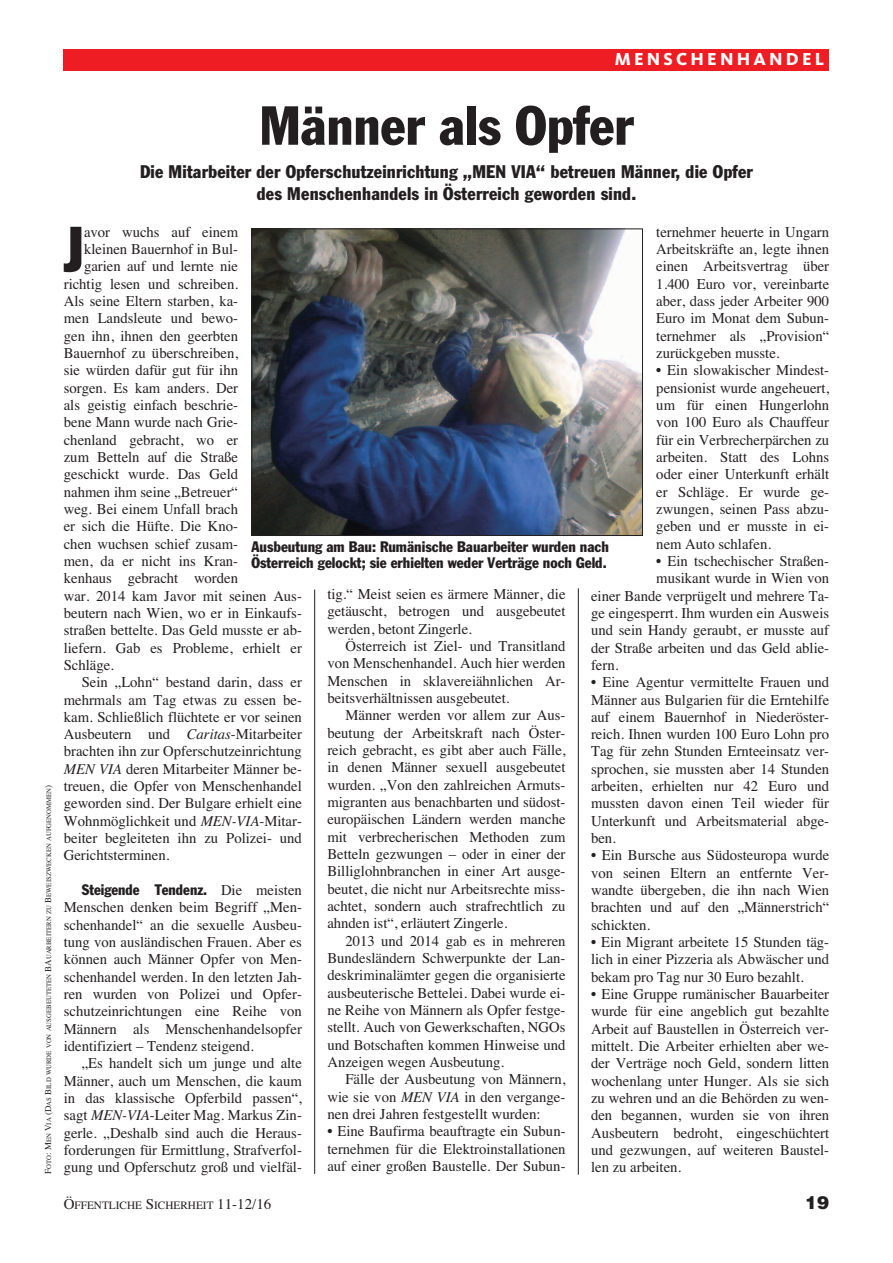
<style>
.page{position:relative;width:893px;height:1263px;background:#fff}
.page>*{position:absolute;margin:0;border:0;box-sizing:border-box;transform-origin:0 0}
.t1{font:condensed 62.55px "Franklin Gothic";color:#231f20}
.t2{font:condensed 54px "Franklin Gothic";color:#231f20}
.t3{font:condensed 18px/21.6px "Franklin Gothic";letter-spacing:.01em;color:#231f20;text-align:center}
.t4{font:800 18px "Kievit";letter-spacing:.175em;color:#fff}
.t5{font:900 18px "Helvetica";color:#231f20}
.t6{font:15px/17.2px "Times";color:#231f20;text-align:justify}
.t7{font:condensed 15px/15.8px "Franklin Gothic";color:#231f20}
.t8{font:11.25px "Times";color:#231f20}
.t9{font:6.75px "Times";color:#231f20}
.s1{font-size:9px}
.s2{font-style:italic}
.s3{font-family:"Times";font-stretch:normal}
.s4{font-size:15px}
</style>
<div class="page">
<hr style="left:314px;top:590px;width:1px;height:584px;background:#231f20">
<div style="left:64px;top:49px;width:765px;height:21px;background:#ee1d23"></div>
<hr style="left:578px;top:588px;width:1px;height:586px;background:#231f20">
<img style="left:254px;top:231px;width:387px;height:303px">
<div style="left:252px;top:229px;width:391px;height:307px;border:1px solid #231f20"></div>
<p class="t4" style="left:615px;top:53px;width:211px">MENSCHENHANDEL</p>
<p class="t9" style="left:45px;top:1174px;width:390px;rotate:-90deg"><span class="s1">F</span>OTO<span class="s1">: M</span>EN <span class="s1">V</span>IA <span class="s1">(D</span>AS <span class="s1">B</span>ILD WURDE VON AUSGEBEUTETEN <span class="s1">BA</span>UARBEITERN ZU <span class="s1">B</span>EWEISZWECKEN AUFGENOMMEN<span class="s1">)</span></p>
<h2 class="t2" style="left:260px;top:106px;width:375px">Männer als Opfer</h2>
<p class="t3" style="left:140px;top:162px;width:614px">Die Mitarbeiter der Opferschutzeinrichtung „MEN VIA“ betreuen Männer, die Opfer des Menschenhandels in Österreich geworden sind.</p>
<h1 class="t1" style="left:64px;top:227px;width:22px">J</h1>
<p class="t6" style="left:84px;top:223px;width:156px">avor wuchs auf einem</p>
<p class="t6" style="left:656px;top:223px;width:174px">ternehmer heuerte in Ungarn Arbeitskräfte an, legte ihnen einen Arbeitsvertrag über 1.400 Euro vor, vereinbarte aber, dass jeder Arbeiter 900<br>Euro im Monat dem Subun&shy;ternehmer als „Provision“ zurückgeben musste.</p>
<p class="t6" style="left:656px;top:361px;width:174px">• Ein slowakischer Mindest&shy;pensionist wurde angeheuert, um für einen Hungerlohn von 100 Euro als Chauffeur für ein Verbrecherpärchen zu arbeiten. Statt des Lohns oder einer Unterkunft erhält er Schläge. Er wurde ge&shy;zwungen, seinen Pass abzu&shy;geben und er musste in ei&shy;nem Auto schlafen.</p>
<p class="t6" style="left:656px;top:552px;width:174px">• Ein tschechischer Straßen-</p>
<p class="t6" style="left:656px;top:569px;width:174px">musikant wurde in Wien von</p>
<p class="t6" style="left:591px;top:587px;width:240px">einer Bande verprügelt und mehrere Ta-</p>
<p class="t6" style="left:591px;top:604px;width:240px">ge eingesperrt. Ihm wurden ein Ausweis</p>
<p class="t6" style="left:591px;top:621px;width:240px">und sein Handy geraubt, er musste auf</p>
<p class="t6" style="left:591px;top:639px;width:240px">der Straße arbeiten und das Geld ablie-</p>
<p class="t6" style="left:591px;top:656px;width:29px">fern.</p>
<p class="t6" style="left:591px;top:673px;width:240px">• Eine Agentur vermittelte Frauen und Männer aus Bulgarien für die Erntehilfe auf einem Bauernhof in Niederöster&shy;reich. Ihnen wurden 100 Euro Lohn pro Tag für zehn Stunden Ernteeinsatz ver&shy;sprochen, sie mussten aber 14 Stunden arbeiten, erhielten nur 42 Euro und mussten davon einen Teil wieder für Unterkunft und Arbeitsmaterial abge&shy;ben.</p>
<p class="t6" style="left:591px;top:846px;width:240px">• Ein Bursche aus Südosteuropa wurde von seinen Eltern an entfernte Ver&shy;wandte übergeben, die ihn nach Wien brachten und auf den „Männerstrich“ schickten.</p>
<p class="t6" style="left:591px;top:933px;width:240px">• Ein Migrant arbeitete 15 Stunden täg&shy;lich in einer Pizzeria als Abwäscher und bekam pro Tag nur 30 Euro bezahlt.</p>
<p class="t6" style="left:591px;top:985px;width:240px">• Eine Gruppe rumänischer Bauarbeiter wurde für eine angeblich gut bezahlte Arbeit auf Baustellen in Österreich ver&shy;mittelt. Die Arbeiter erhielten aber we&shy;der Verträge noch Geld, sondern litten wochenlang unter Hunger. Als sie sich zu wehren und an die Behörden zu wen&shy;den begannen, wurden sie von ihren Ausbeutern bedroht, eingeschüchtert und gezwungen, auf weiteren Baustel&shy;len zu arbeiten.</p>
<p class="t6" style="left:84px;top:240px;width:156px">kleinen Bauernhof in Bul-</p>
<p class="t6" style="left:84px;top:257px;width:156px">garien auf und lernte nie</p>
<p class="t6" style="left:64px;top:275px;width:176px">richtig lesen und schreiben.</p>
<p class="t6" style="left:64px;top:292px;width:176px">Als seine Eltern starben, ka-</p>
<p class="t6" style="left:64px;top:309px;width:176px">men Landsleute und bewo-</p>
<p class="t6" style="left:64px;top:327px;width:176px">gen ihn, ihnen den geerbten</p>
<p class="t6" style="left:64px;top:344px;width:176px">Bauernhof zu überschreiben,</p>
<p class="t6" style="left:64px;top:361px;width:176px">sie würden dafür gut für ihn</p>
<p class="t6" style="left:64px;top:379px;width:176px">sorgen. Es kam anders. Der</p>
<p class="t6" style="left:64px;top:396px;width:176px">als geistig einfach beschrie-</p>
<p class="t6" style="left:64px;top:413px;width:176px">bene Mann wurde nach Grie-</p>
<p class="t6" style="left:64px;top:431px;width:176px">chenland gebracht, wo er</p>
<p class="t6" style="left:64px;top:448px;width:176px">zum Betteln auf die Straße</p>
<p class="t6" style="left:64px;top:465px;width:176px">geschickt wurde. Das Geld</p>
<p class="t6" style="left:64px;top:483px;width:176px">nahmen ihm seine „Betreuer“</p>
<p class="t6" style="left:64px;top:500px;width:176px">weg. Bei einem Unfall brach</p>
<p class="t6" style="left:64px;top:517px;width:176px">er sich die Hüfte. Die Kno-</p>
<p class="t6" style="left:64px;top:535px;width:176px">chen wuchsen schief zusam-</p>
<p class="t6" style="left:64px;top:552px;width:176px">men, da er nicht ins Kran-</p>
<p class="t6" style="left:64px;top:569px;width:176px">kenhaus gebracht worden</p>
<p class="t6" style="left:64px;top:587px;width:240px">war. 2014 kam Javor mit seinen Aus-</p>
<p class="t6" style="left:64px;top:604px;width:240px">beutern nach Wien, wo er in Einkaufs-</p>
<p class="t6" style="left:64px;top:621px;width:240px">straßen bettelte. Das Geld musste er ab-</p>
<p class="t6" style="left:64px;top:639px;width:240px">liefern. Gab es Probleme, erhielt er</p>
<p class="t6" style="left:64px;top:656px;width:52px">Schläge.</p>
<p class="t6" style="left:82px;top:673px;width:222px">Sein „Lohn“ bestand darin, dass er</p>
<p class="t6" style="left:64px;top:691px;width:240px">mehrmals am Tag etwas zu essen be-</p>
<p class="t6" style="left:64px;top:708px;width:240px">kam. Schließlich flüchtete er vor seinen</p>
<p class="t6" style="left:64px;top:725px;width:240px">Ausbeutern und <span class="s2">Caritas</span>-Mitarbeiter</p>
<p class="t6" style="left:64px;top:743px;width:240px">brachten ihn zur Opferschutzeinrichtung</p>
<p class="t6" style="left:64px;top:760px;width:240px"><span class="s2">MEN VIA</span> deren Mitarbeiter Männer be-</p>
<p class="t6" style="left:64px;top:777px;width:240px">treuen, die Opfer von Menschenhandel</p>
<p class="t6" style="left:64px;top:795px;width:240px">geworden sind. Der Bulgare erhielt eine</p>
<p class="t6" style="left:64px;top:812px;width:240px">Wohnmöglichkeit und <span class="s2">MEN-VIA</span>-Mitar-</p>
<p class="t6" style="left:64px;top:829px;width:240px">beiter begleiteten ihn zu Polizei- und</p>
<p class="t6" style="left:64px;top:847px;width:107px">Gerichtsterminen.</p>
<p class="t7" style="left:82px;top:883px;width:222px">Steigende Tendenz. <span class="s3">Die meisten</span></p>
<p class="t6" style="left:64px;top:899px;width:240px">Menschen denken beim Begriff „Men&shy;schenhandel“ an die sexuelle Ausbeu&shy;tung von ausländischen Frauen. Aber es können auch Männer Opfer von Men&shy;schenhandel werden. In den letzten Jah&shy;ren wurden von Polizei und Opfer&shy;schutzeinrichtungen eine Reihe von Männern als Menschenhandelsopfer identifiziert – Tendenz steigend.</p>
<p class="t6" style="left:64px;top:1054px;width:240px;text-indent:18px">„Es handelt sich um junge und alte Männer, auch um Menschen, die kaum in das klassische Opferbild passen“, sagt <span class="s2">MEN-VIA</span>-Leiter Mag. Markus Zin&shy;gerle. „Deshalb sind auch die Heraus&shy;forderungen für Ermittlung, Strafverfol&shy;gung und Opferschutz groß und vielfäl-</p>
<p class="t7" style="left:252px;top:540px;width:359px">Ausbeutung am Bau: Rumänische Bauarbeiter wurden nach<br>Österreich gelockt; sie erhielten weder Verträge noch Geld.</p>
<p class="t6" style="left:327px;top:585px;width:240px">tig.“ Meist seien es ärmere Männer, die getäuscht, betrogen und ausgebeutet werden, betont Zingerle.</p>
<p class="t6" style="left:327px;top:637px;width:240px;text-indent:18px">Österreich ist Ziel- und Transitland von Menschenhandel. Auch hier werden Menschen in sklavereiähnlichen Ar&shy;beitsverhältnissen ausgebeutet.</p>
<p class="t6" style="left:327px;top:707px;width:240px;text-indent:18px">Männer werden vor allem zur Aus&shy;beutung der Arbeitskraft nach Öster&shy;reich gebracht, es gibt aber auch Fälle, in denen Männer sexuell ausgebeutet wurden. „Von den zahlreichen Armuts&shy;migranten aus benachbarten und südost&shy;europäischen Ländern werden manche mit verbrecherischen Methoden zum Betteln gezwungen – oder in einer der Billiglohnbranchen in einer Art ausge&shy;beutet, die nicht nur Arbeitsrechte miss&shy;achtet, sondern auch strafrechtlich zu ahnden ist“, erläutert Zingerle.</p>
<p class="t6" style="left:327px;top:932px;width:240px;text-indent:18px">2013 und 2014 gab es in mehreren Bundesländern Schwerpunkte der Lan&shy;deskriminalämter gegen die organisierte ausbeuterische Bettelei. Dabei wurde ei&shy;ne Reihe von Männern als Opfer festge&shy;stellt. Auch von Gewerkschaften, NGOs und Botschaften kommen Hinweise und Anzeigen wegen Ausbeutung.</p>
<p class="t6" style="left:327px;top:1070px;width:240px;text-indent:18px">Fälle der Ausbeutung von Männern, wie sie von <span class="s2">MEN VIA</span> in den vergange&shy;nen drei Jahren festgestellt wurden:</p>
<p class="t6" style="left:327px;top:1122px;width:240px">• Eine Baufirma beauftragte ein Subun&shy;ternehmen für die Elektroinstallationen auf einer großen Baustelle. Der Subun-</p>
<p class="t8" style="left:64px;top:1198px;width:209px"><span class="s4">Ö</span>FFENTLICHE <span class="s4">S</span>ICHERHEIT <span class="s4">11-12/16</span></p>
<p class="t5" style="left:805px;top:1192px;width:26px">19</p>
</div>
